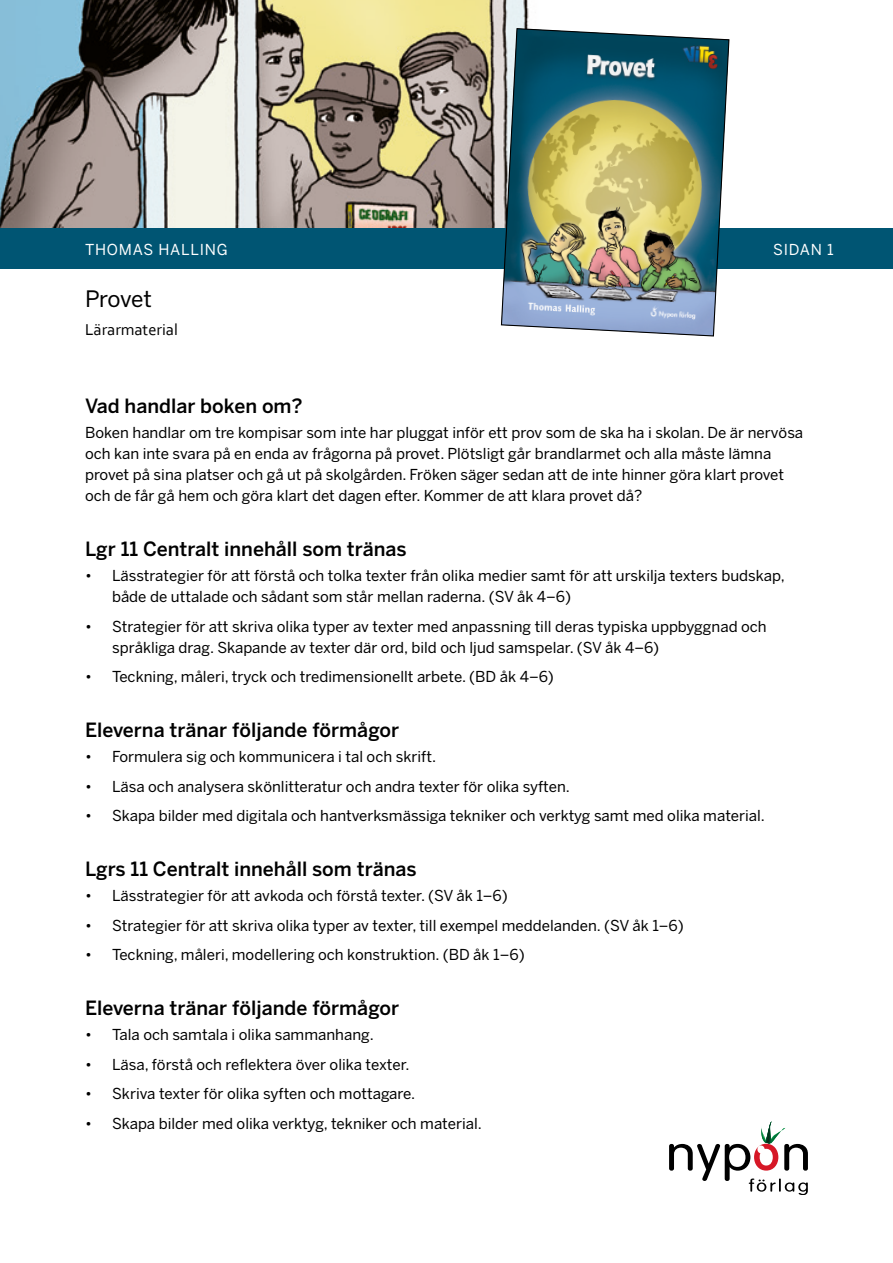
<style>
.page{position:relative;width:893px;height:1263px;background:#fff}
.page>*{position:absolute;margin:0;border:0;box-sizing:border-box;transform-origin:0 0}
.t1{font:22.5px "Benton Sans";letter-spacing:-.025em;color:#000}
.t2{font:500 19.5px "Benton Sans";color:#000}
.t3{font:16.5px "Corbel";color:#000}
.t4{font:15px/21px "Benton Sans";color:#000}
.t5{font:15px "Benton Sans";letter-spacing:.05em;color:#fff}
</style>
<div class="page">
<img style="left:0;top:0;width:529px;height:229px">
<div style="left:0;top:229px;width:893px;height:40px;background:#005573"></div>
<img style="left:500px;top:28px;width:230px;height:309px">
<svg style="left:669px;top:1121px;width:139px;height:74px"></svg>
<p class="t5" style="left:85px;top:241px;width:144px">THOMAS HALLING</p>
<p class="t5" style="left:773px;top:241px;width:62px">SIDAN 1</p>
<h1 class="t1" style="left:85px;top:286px;width:69px">Provet</h1>
<p class="t3" style="left:85px;top:320px;width:94px">Lärarmaterial</p>
<h2 class="t2" style="left:85px;top:394px;width:219px">Vad handlar boken om?</h2>
<p class="t4" style="left:85px;top:422px;width:720px">Boken handlar om tre kompisar som inte har pluggat inför ett prov som de ska ha i skolan. De är nervösa och kan inte svara på en enda av frågorna på provet. Plötsligt går brandlarmet och alla måste lämna provet på sina platser och gå ut på skolgården. Fröken säger sedan att de inte hinner göra klart provet och de får gå hem och göra klart det dagen efter. Kommer de att klara provet då?</p>
<h2 class="t2" style="left:85px;top:538px;width:323px">Lgr 11 Centralt innehåll som tränas</h2>
<p class="t4" style="left:112px;top:566px;width:674px;text-indent:-27px">• Lässtrategier för att förstå och tolka texter från olika medier samt för att urskilja texters budskap, både de uttalade och sådant som står mellan raderna. (SV åk 4–6)</p>
<p class="t4" style="left:112px;top:616px;width:656px;text-indent:-27px">• Strategier för att skriva olika typer av texter med anpassning till deras typiska uppbyggnad och språkliga drag. Skapande av texter där ord, bild och ljud samspelar. (SV åk 4–6)</p>
<p class="t4" style="left:85px;top:667px;width:470px">• Teckning, måleri, tryck och tredimensionellt arbete. (BD åk 4–6)</p>
<h2 class="t2" style="left:85px;top:719px;width:315px">Eleverna tränar följande förmågor</h2>
<p class="t4" style="left:85px;top:747px;width:353px">• Formulera sig och kommunicera i tal och skrift.</p>
<p class="t4" style="left:85px;top:776px;width:486px">• Läsa och analysera skönlitteratur och andra texter för olika syften.</p>
<p class="t4" style="left:85px;top:806px;width:681px">• Skapa bilder med digitala och hantverksmässiga tekniker och verktyg samt med olika material.</p>
<h2 class="t2" style="left:85px;top:858px;width:333px">Lgrs 11 Centralt innehåll som tränas</h2>
<p class="t4" style="left:85px;top:886px;width:424px">• Lässtrategier för att avkoda och förstå texter. (SV åk 1–6)</p>
<p class="t4" style="left:85px;top:915px;width:600px">• Strategier för att skriva olika typer av texter, till exempel meddelanden. (SV åk 1–6)</p>
<p class="t4" style="left:85px;top:945px;width:441px">• Teckning, måleri, modellering och konstruktion. (BD åk 1–6)</p>
<h2 class="t2" style="left:85px;top:997px;width:315px">Eleverna tränar följande förmågor</h2>
<p class="t4" style="left:85px;top:1025px;width:290px">• Tala och samtala i olika sammanhang.</p>
<p class="t4" style="left:85px;top:1054px;width:326px">• Läsa, förstå och reflektera över olika texter.</p>
<p class="t4" style="left:85px;top:1084px;width:332px">• Skriva texter för olika syften och mottagare.</p>
<p class="t4" style="left:85px;top:1113px;width:398px">• Skapa bilder med olika verktyg, tekniker och material.</p>
</div>
